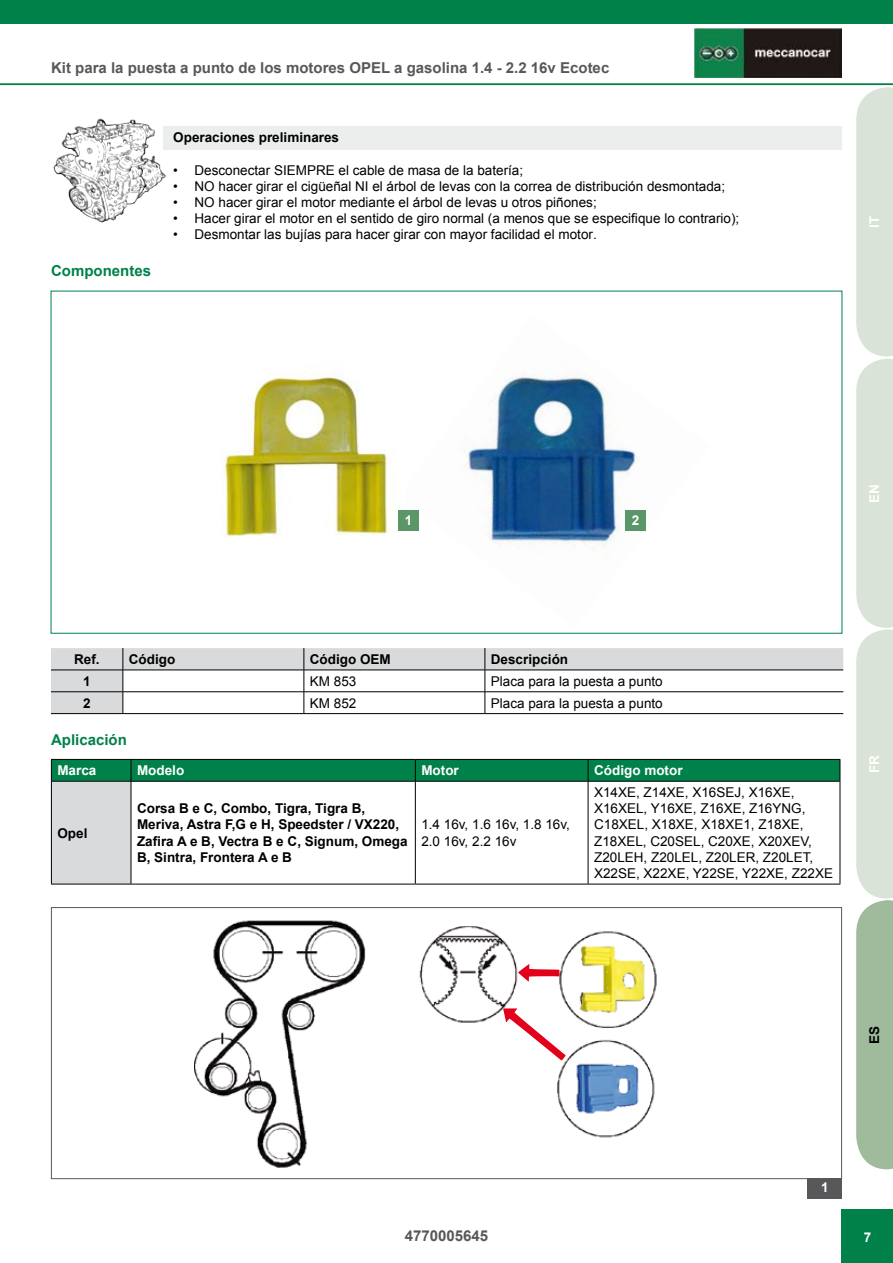
<style>
.page{position:relative;width:893px;height:1263px;background:#fff}
.page>*{position:absolute;margin:0;border:0;box-sizing:border-box;transform-origin:0 0}
.t1{font:700 15px "Arial";color:#58585a}
.t2{font:700 15px "Arial";color:#00814a}
.t3{font:13.5px/16.2px "Arial";color:#000}
.t4{font:700 13.5px/16.2px "Arial";color:#000}
.t5{font:700 13.5px "Arial";color:#fff}
</style>
<div class="page">
<div style="left:0;top:0;width:893px;height:24px;background:#00814a"></div>
<hr style="left:0;top:84px;width:893px;height:1px;background:#00814a">
<img style="left:695px;top:29px;width:146px;height:48px">
<svg style="left:854px;top:85px;width:39px;height:1085px;background:#d0dccd"></svg>
<div style="left:842px;top:1210px;width:51px;height:53px;background:#00814a"></div>
<div style="left:164px;top:126px;width:678px;height:23px;background:#eceded"></div>
<img style="left:53px;top:118px;width:115px;height:105px">
<div style="left:51px;top:781px;width:80px;height:103px;background:#d9dadb"></div>
<hr style="left:52px;top:781px;width:79px;height:1px;background:#000">
<hr style="left:131px;top:781px;width:284px;height:1px;background:#000">
<hr style="left:131px;top:781px;width:1px;height:103px;background:#000">
<hr style="left:415px;top:781px;width:173px;height:1px;background:#000">
<hr style="left:415px;top:781px;width:1px;height:103px;background:#000">
<hr style="left:588px;top:781px;width:252px;height:1px;background:#000">
<hr style="left:588px;top:781px;width:1px;height:103px;background:#000">
<svg style="left:51px;top:759px;width:790px;height:22px;background:#007945"></svg>
<hr style="left:51px;top:781px;width:1px;height:103px;background:#000">
<hr style="left:840px;top:781px;width:1px;height:103px;background:#000">
<hr style="left:51px;top:884px;width:80px;height:1px;background:#000">
<hr style="left:131px;top:884px;width:284px;height:1px;background:#000">
<hr style="left:415px;top:884px;width:173px;height:1px;background:#000">
<hr style="left:588px;top:884px;width:252px;height:1px;background:#000">
<img style="left:195px;top:920px;width:462px;height:248px">
<svg style="left:51px;top:648px;width:792px;height:65px"></svg>
<hr style="left:51px;top:670px;width:72px;height:1px;background:#000">
<hr style="left:123px;top:670px;width:181px;height:1px;background:#000">
<hr style="left:304px;top:670px;width:181px;height:1px;background:#000">
<hr style="left:485px;top:670px;width:358px;height:1px;background:#000">
<hr style="left:51px;top:691px;width:72px;height:1px;background:#000">
<hr style="left:123px;top:691px;width:181px;height:1px;background:#000">
<svg style="left:123px;top:648px;width:1px;height:65px"></svg>
<hr style="left:304px;top:691px;width:181px;height:1px;background:#000">
<svg style="left:304px;top:648px;width:1px;height:65px"></svg>
<hr style="left:485px;top:691px;width:358px;height:1px;background:#000">
<svg style="left:485px;top:648px;width:1px;height:65px"></svg>
<hr style="left:51px;top:713px;width:72px;height:1px;background:#000">
<hr style="left:123px;top:713px;width:181px;height:1px;background:#000">
<hr style="left:304px;top:713px;width:181px;height:1px;background:#000">
<hr style="left:485px;top:713px;width:358px;height:1px;background:#000">
<div style="left:808px;top:1178px;width:34px;height:21px;background:#58585a"></div>
<svg style="left:503px;top:1008px;width:63px;height:52px"></svg>
<svg style="left:518px;top:964px;width:41px;height:18px"></svg>
<img style="left:458px;top:372px;width:181px;height:177px">
<img style="left:221px;top:375px;width:169px;height:162px">
<div style="left:398px;top:510px;width:21px;height:21px;background:#5a9667"></div>
<div style="left:625px;top:510px;width:21px;height:21px;background:#5a9667"></div>
<p class="t1" style="left:51px;top:58px;width:560px">Kit para la puesta a punto de los motores opel a gasolina 1.4 - 2.2 16v Ecotec</p>
<p class="t2" style="left:51px;top:261px;width:102px">Componentes</p>
<p class="t4" style="left:173px;top:130px;width:167px">Operaciones preliminares</p>
<p class="t3" style="left:173px;top:162px;width:351px">• Desconectar SIEMPRE el cable de masa de la batería;</p>
<p class="t3" style="left:173px;top:178px;width:553px">• NO hacer girar el cigüeñal NI el árbol de levas con la correa de distribución desmontada;</p>
<p class="t3" style="left:173px;top:194px;width:425px">• NO hacer girar el motor mediante el árbol de levas u otros piñones;</p>
<p class="t3" style="left:173px;top:211px;width:568px">• Hacer girar el motor en el sentido de giro normal (a menos que se especifique lo contrario);</p>
<p class="t3" style="left:173px;top:227px;width:425px">• Desmontar las bujías para hacer girar con mayor facilidad el motor.</p>
<p class="t5" style="left:865px;top:228px;width:14px;rotate:-90deg">IT</p>
<p class="t5" style="left:405px;top:511px;width:9px">1</p>
<p class="t5" style="left:632px;top:511px;width:9px">2</p>
<p class="t5" style="left:865px;top:503px;width:20px;rotate:-90deg">EN</p>
<p class="t4" style="left:74px;top:651px;width:27px">Ref.</p>
<p class="t4" style="left:129px;top:651px;width:48px">Código</p>
<p class="t4" style="left:310px;top:651px;width:83px">Código OEM</p>
<p class="t4" style="left:491px;top:651px;width:79px">Descripción</p>
<p class="t4" style="left:83px;top:673px;width:9px">1</p>
<p class="t3" style="left:310px;top:673px;width:48px">KM 853</p>
<p class="t3" style="left:491px;top:673px;width:173px">Placa para la puesta a punto</p>
<p class="t4" style="left:83px;top:695px;width:9px">2</p>
<p class="t3" style="left:310px;top:695px;width:48px">KM 852</p>
<p class="t3" style="left:491px;top:695px;width:173px">Placa para la puesta a punto</p>
<p class="t2" style="left:51px;top:730px;width:77px">Aplicación</p>
<p class="t5" style="left:57px;top:762px;width:41px">Marca</p>
<p class="t5" style="left:137px;top:762px;width:49px">Modelo</p>
<p class="t5" style="left:421px;top:762px;width:39px">Motor</p>
<p class="t5" style="left:594px;top:762px;width:90px">Código motor</p>
<p class="t4" style="left:57px;top:825px;width:32px">Opel</p>
<p class="t4" style="left:137px;top:801px;width:272px">Corsa B e C, Combo, Tigra, Tigra B, Meriva, Astra F,G e H, Speedster / VX220, Zafira A e B, Vectra B e C, Signum, Omega B, Sintra, Frontera A e B</p>
<p class="t3" style="left:421px;top:817px;width:150px">1.4 16v, 1.6 16v, 1.8 16v,<br>2.0 16v, 2.2 16v</p>
<p class="t3" style="left:594px;top:784px;width:240px">X14XE, Z14XE, X16SEJ, X16XE,<br>X16XEL, Y16XE, Z16XE, Z16YNG,<br>C18XEL, X18XE, X18XE1, Z18XE,<br>Z18XEL, C20SEL, C20XE, X20XEV,<br>Z20LEH, Z20LEL, Z20LER, Z20LET,<br>X22SE, X22XE, Y22SE, Y22XE, Z22XE</p>
<p class="t5" style="left:865px;top:773px;width:19px;rotate:-90deg">FR</p>
<p class="t4" style="left:867px;top:1044px;width:20px;rotate:-90deg">ES</p>
<p class="t5" style="left:821px;top:1179px;width:9px">1</p>
<p class="t1" style="left:405px;top:1225px;width:85px">4770005645</p>
<p class="t5" style="left:864px;top:1229px;width:9px">7</p>
</div>
